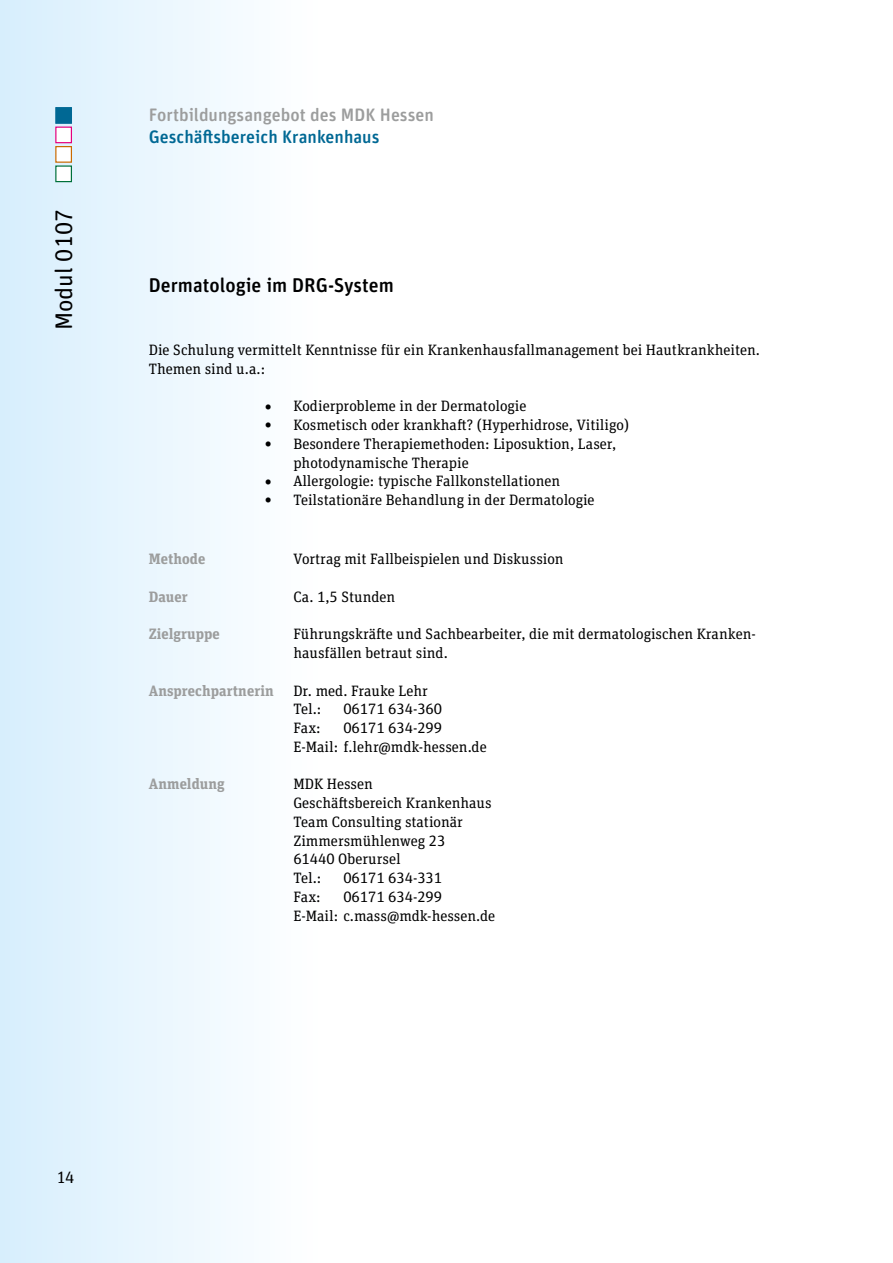
<style>
.page{position:relative;width:893px;height:1263px;background:#fff}
.page>*{position:absolute;margin:0;border:0;box-sizing:border-box;transform-origin:0 0}
.t1{font:24px "Unit Rounded OT";color:#000}
.t2{font:500 19.8px "Unit Rounded OT";color:#000}
.t3{font:500 18px "Unit Rounded OT";color:#9c9d9d}
.t4{font:500 18px "Unit Rounded OT";color:#006894}
.t5{font:16.5px "Unit Slab OT";color:#000}
.t6{font:15px/18.8px "Unit Slab OT";color:#000}
.t7{font:700 15px "Unit Slab OT";letter-spacing:.005em;color:#9c9d9d}
.s1{font-size:21px}
</style>
<div class="page">
<div style="left:0;top:0;width:319px;height:1263px;background:linear-gradient(to right,#d7eefd,#fff)"></div>
<div style="left:55px;top:107px;width:17px;height:17px;background:#006894;border:1px solid #006894"></div>
<div style="left:55px;top:127px;width:17px;height:16px;background:#fff;border:1px solid #e5007d"></div>
<div style="left:55px;top:146px;width:17px;height:17px;background:#fff;border:1px solid #ca6a00"></div>
<div style="left:55px;top:165px;width:17px;height:17px;background:#fff;border:1px solid #00703a"></div>
<h1 class="t1" style="left:49px;top:330px;width:123px;rotate:-90deg">Modul 0107</h1>
<p class="t3" style="left:149px;top:103px;width:286px">Fortbildungsangebot des MDK Hessen</p>
<p class="t4" style="left:149px;top:126px;width:232px">Geschäftsbereich Krankenhaus</p>
<h2 class="t2" style="left:149px;top:273px;width:246px">Dermatologie im DRG-System</h2>
<p class="t6" style="left:149px;top:340px;width:613px">Die Schulung vermittelt Kenntnisse für ein Krankenhausfallmanagement bei Hautkrankheiten.<br>Themen sind u.a.:</p>
<p class="t6" style="left:265px;top:397px;width:263px"><span class="s1">•</span> Kodierprobleme in der Dermatologie</p>
<p class="t6" style="left:265px;top:415px;width:366px"><span class="s1">•</span> Kosmetisch oder krankhaft? (Hyperhidrose, Vitiligo)</p>
<p class="t6" style="left:293px;top:434px;width:324px;text-indent:-29px"><span class="s1">•</span> Besondere Therapiemethoden: Liposuktion, Laser, photodynamische Therapie</p>
<p class="t6" style="left:265px;top:472px;width:297px"><span class="s1">•</span> Allergologie: typische Fallkonstellationen</p>
<p class="t6" style="left:265px;top:490px;width:332px"><span class="s1">•</span> Teilstationäre Behandlung in der Dermatologie</p>
<p class="t7" style="left:149px;top:549px;width:58px">Methode</p>
<p class="t6" style="left:293px;top:550px;width:272px">Vortrag mit Fallbeispielen und Diskussion</p>
<p class="t7" style="left:149px;top:587px;width:40px">Dauer</p>
<p class="t6" style="left:293px;top:587px;width:103px">Ca. 1,5 Stunden</p>
<p class="t7" style="left:149px;top:624px;width:72px">Zielgruppe</p>
<p class="t6" style="left:293px;top:625px;width:464px">Führungskräfte und Sachbearbeiter, die mit dermatologischen Kranken&shy;hausfällen betraut sind.</p>
<p class="t7" style="left:149px;top:681px;width:126px">Ansprechpartnerin</p>
<p class="t6" style="left:293px;top:681px;width:136px">Dr. med. Frauke Lehr<br>Tel.:</p>
<p class="t6" style="left:343px;top:700px;width:100px">06171 634-360</p>
<p class="t6" style="left:293px;top:718px;width:195px;text-align:center">06171 634-299<br>E-Mail: f.lehr@mdk-hessen.de</p>
<p class="t6" style="left:293px;top:718px;width:29px">Fax:</p>
<p class="t7" style="left:149px;top:774px;width:77px">Anmeldung</p>
<p class="t6" style="left:293px;top:775px;width:200px">MDK Hessen<br>Geschäftsbereich Krankenhaus<br>Team Consulting stationär<br>Zimmersmühlenweg 23<br>61440 Oberursel<br>Tel.:</p>
<p class="t6" style="left:343px;top:868px;width:100px">06171 634-331</p>
<p class="t6" style="left:293px;top:887px;width:203px;text-align:center">06171 634-299<br>E-Mail: c.mass@mdk-hessen.de</p>
<p class="t6" style="left:293px;top:887px;width:29px">Fax:</p>
<p class="t5" style="left:58px;top:1166px;width:18px">14</p>
</div>
